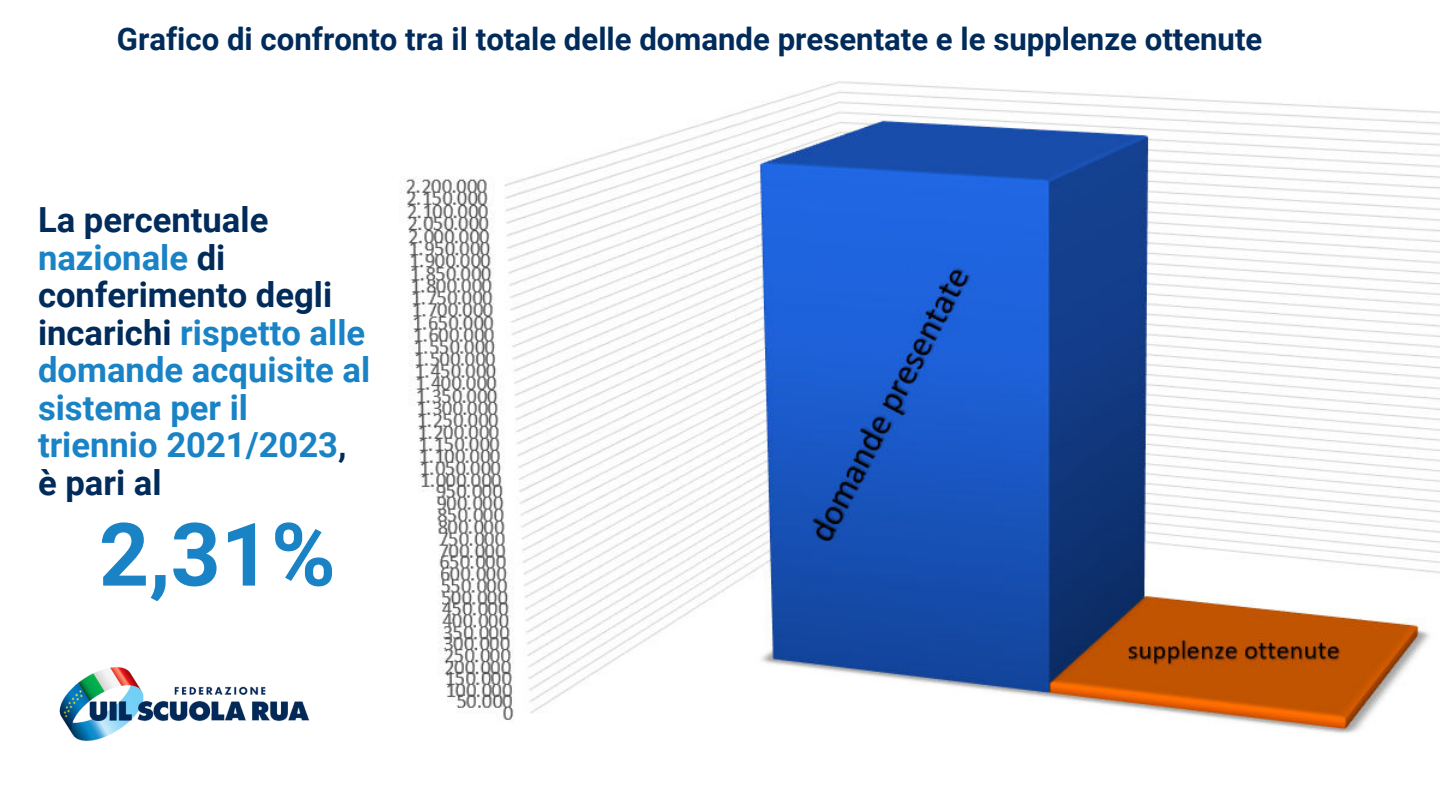
<style>
.page{position:relative;width:1440px;height:810px;background:#fff}
.page>*{position:absolute;margin:0;border:0;box-sizing:border-box;transform-origin:0 0}
.t1{font:700 87.6px "Roboto";color:#1983c6}
.t2{font:700 34.6px/37.5px "Roboto";color:#1983c6}
.t3{font:700 31.1px "Roboto";color:#012b5a}
.s1{color:#012b5a}
</style>
<div class="page">
<img style="left:404px;top:81px;width:1036px;height:652px">
<img style="left:59px;top:666px;width:251px;height:76px">
<p class="t3" style="left:117px;top:18px;width:1147px">Grafico di confronto tra il totale delle domande presentate e le supplenze ottenute</p>
<p class="t2" style="left:38px;top:200px;width:334px"><span class="s1">La percentuale </span>nazionale <span class="s1">di conferimento degli incarichi</span> rispetto alle domande acquisite al sistema per il triennio 2021/2023<span class="s1">, è pari al</span></p>
<h1 class="t1" style="left:99px;top:493px;width:238px">2,31%</h1>
</div>
